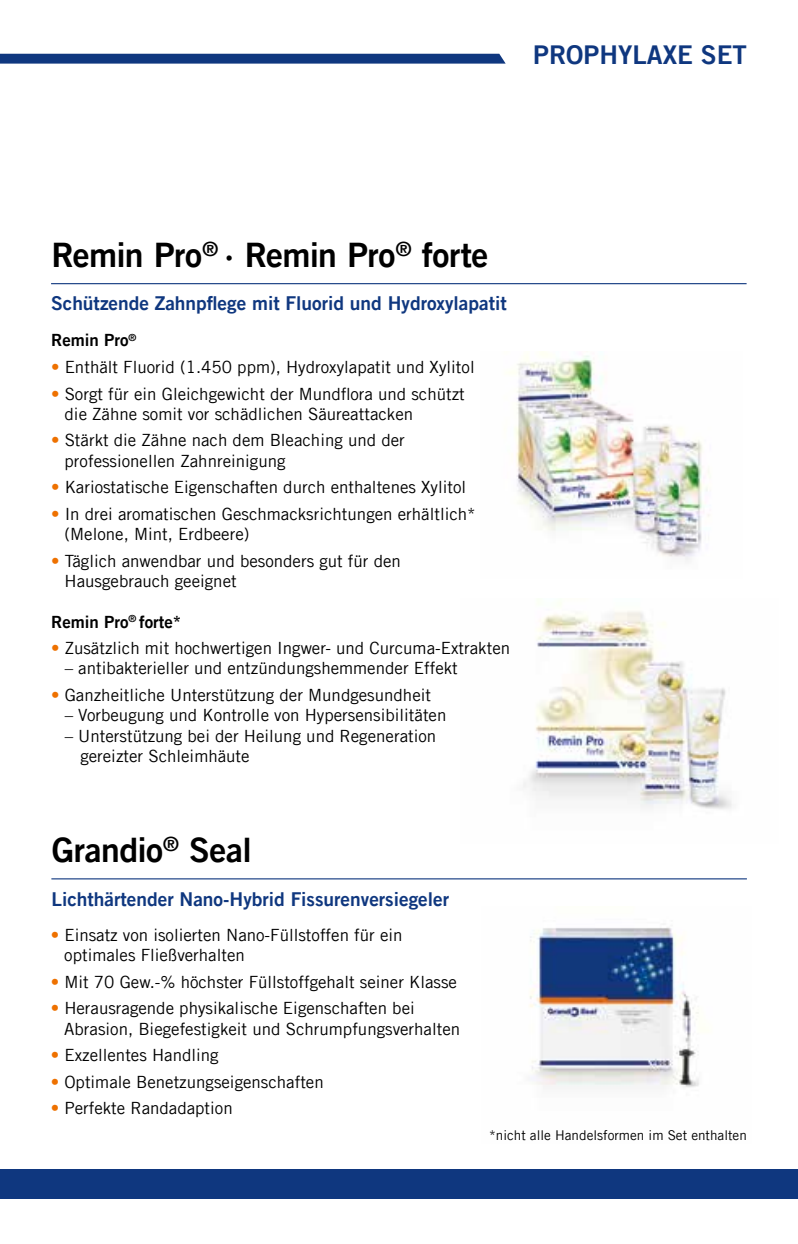
<style>
.page{position:relative;width:798px;height:1244px;background:#fff}
.page>*{position:absolute;margin:0;border:0;box-sizing:border-box;transform-origin:0 0}
.t1{font:33.75px "Trade Gothic LT Com Bd 2";letter-spacing:-.015em;color:#000}
.t2{font:25.88px "Trade Gothic LT Com Bd 2";color:#0f377f}
.t3{font:19.12px "Trade Gothic LT Com Bd 2";color:#0f377f}
.t4{font:16.88px/20.2px "Trade Gothic LT Com";color:#000}
.t5{font:16.88px "Trade Gothic LT Com Bd 2";color:#000}
.t6{font:13.5px "Trade Gothic LT Com";color:#000}
.s1{color:#ee7100}
</style>
<div class="page">
<img style="left:523px;top:602px;width:209px;height:207px">
<svg style="left:0;top:54px;width:505px;height:10px;background:#193f84"></svg>
<div style="left:0;top:1169px;width:797px;height:29px;background:#0f377f"></div>
<img style="left:508px;top:352px;width:201px;height:209px">
<hr style="left:51px;top:283px;width:695px;height:1px;background:#0f377f">
<img style="left:529px;top:927px;width:170px;height:160px">
<hr style="left:51px;top:878px;width:695px;height:1px;background:#0f377f">
<h2 class="t2" style="left:533px;top:39px;width:215px">PROPHYLAXE SET</h2>
<h1 class="t1" style="left:51px;top:234px;width:438px">Remin Pro<sup>®</sup> · Remin Pro<sup>®</sup> forte</h1>
<p class="t3" style="left:51px;top:292px;width:457px">Schützende Zahnpflege mit Fluorid und Hydroxylapatit</p>
<p class="t5" style="left:51px;top:330px;width:87px">Remin Pro<sup>®</sup></p>
<p class="t4" style="left:51px;top:356px;width:425px"><span class="s1">•</span> Enthält Fluorid (1.450 ppm), Hydroxylapatit und Xylitol</p>
<p class="t4" style="left:65px;top:383px;width:401px;text-indent:-14px"><span class="s1">•</span> Sorgt für ein Gleichgewicht der Mundflora und schützt die Zähne somit vor schädlichen Säureattacken</p>
<p class="t4" style="left:65px;top:430px;width:341px;text-indent:-14px"><span class="s1">•</span> Stärkt die Zähne nach dem Bleaching und der professionellen Zahnreinigung</p>
<p class="t4" style="left:51px;top:477px;width:416px"><span class="s1">•</span> Kariostatische Eigenschaften durch enthaltenes Xylitol</p>
<p class="t4" style="left:65px;top:503px;width:412px;text-indent:-14px"><span class="s1">•</span> In drei aromatischen Geschmacksrichtungen erhältlich* (Melone, Mint, Erdbeere)</p>
<p class="t4" style="left:65px;top:550px;width:338px;text-indent:-14px"><span class="s1">•</span> Täglich anwendbar und besonders gut für den<br>Hausgebrauch geeignet</p>
<p class="t5" style="left:51px;top:611px;width:132px">Remin Pro<sup>®</sup> forte*</p>
<p class="t4" style="left:51px;top:638px;width:460px"><span class="s1">•</span> Zusätzlich mit hochwertigen Ingwer- und Curcuma-Extrakten</p>
<p class="t4" style="left:65px;top:658px;width:394px">– antibakterieller und entzündungshemmender Effekt</p>
<p class="t4" style="left:51px;top:685px;width:381px"><span class="s1">•</span> Ganzheitliche Unterstützung der Mundgesundheit</p>
<p class="t4" style="left:65px;top:705px;width:383px">– Vorbeugung und Kontrolle von Hypersensibilitäten</p>
<p class="t4" style="left:80px;top:725px;width:357px;text-indent:-16px">– Unterstützung bei der Heilung und Regeneration gereizter Schleimhäute</p>
<h1 class="t1" style="left:52px;top:829px;width:201px">Grandio<sup>®</sup> Seal</h1>
<p class="t3" style="left:51px;top:887px;width:399px">Lichthärtender Nano-Hybrid Fissurenversiegeler</p>
<p class="t4" style="left:64px;top:924px;width:340px;text-indent:-14px"><span class="s1">•</span> Einsatz von isolierten Nano-Füllstoffen für ein optimales Fließverhalten</p>
<p class="t4" style="left:51px;top:971px;width:407px"><span class="s1">•</span> Mit 70 Gew.-% höchster Füllstoffgehalt seiner Klasse</p>
<p class="t4" style="left:64px;top:998px;width:397px;text-indent:-14px"><span class="s1">•</span> Herausragende physikalische Eigenschaften bei<br>Abrasion, Biegefestigkeit und Schrumpfungsverhalten</p>
<p class="t4" style="left:51px;top:1045px;width:169px"><span class="s1">•</span> Exzellentes Handling</p>
<p class="t4" style="left:51px;top:1071px;width:274px"><span class="s1">•</span> Optimale Benetzungseigenschaften</p>
<p class="t4" style="left:51px;top:1098px;width:183px"><span class="s1">•</span> Perfekte Randadaption</p>
<p class="t6" style="left:489px;top:1126px;width:259px">*nicht alle Handelsformen im Set enthalten</p>
</div>
